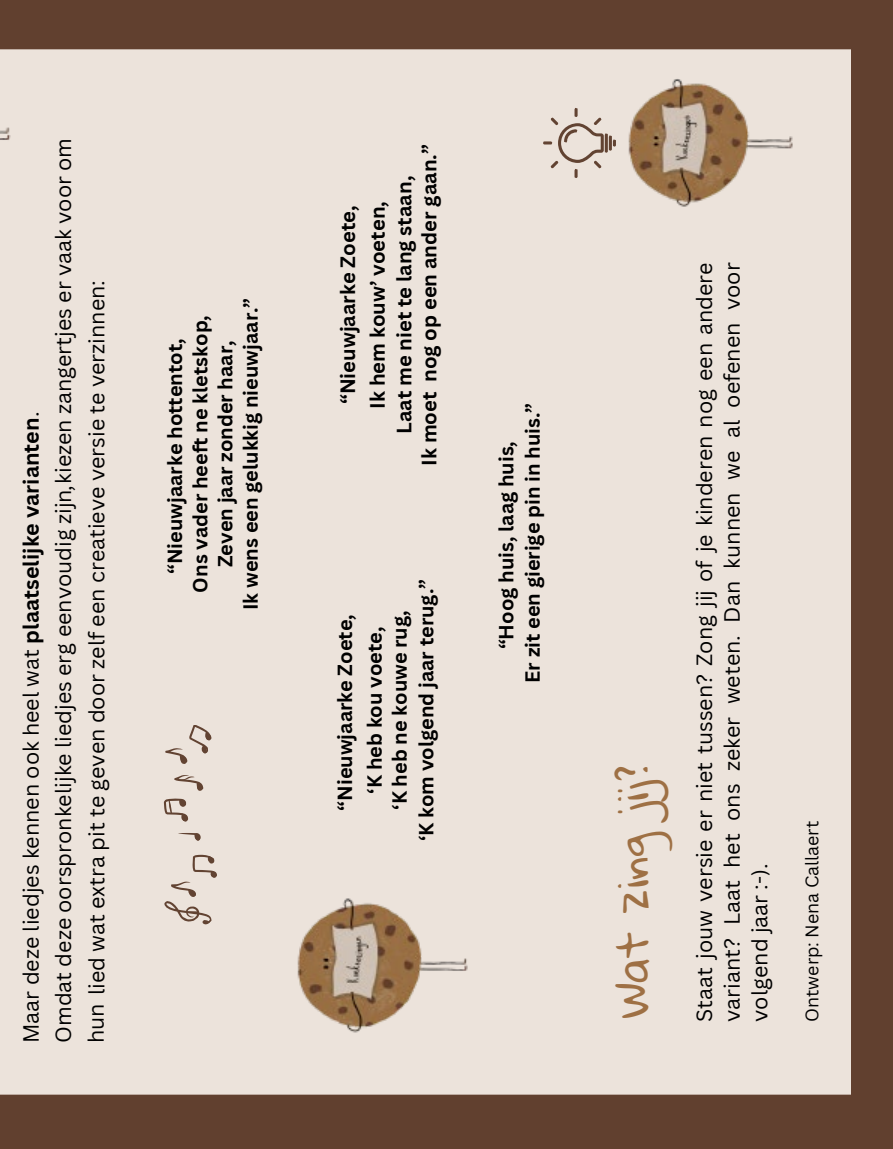
<style>
.page{position:relative;width:893px;height:1149px;background:#fff}
.page>*{position:absolute;margin:0;border:0;box-sizing:border-box;transform-origin:0 0}
.t1{font:41.55px "Gloria Hallelujah";color:#9e7044}
.t2{font:21.45px/27.6px "Canva Sans";color:#000;text-align:justify}
.t3{font:21.3px "Canva Sans";color:#000}
.t4{font:700 20.25px/29.5px "Canva Sans";color:#000}
.t5{font:700 19.95px/25.2px "Canva Sans";color:#000;text-align:center}
.t6{font:17.85px "Canva Sans";color:#000}
.s1{font-weight:700}
</style>
<div class="page">
<div style="left:0;top:0;width:893px;height:1148px;background:#ece3db"></div>
<svg style="left:164px;top:854px;width:53px;height:70px"></svg>
<svg style="left:178px;top:833px;width:23px;height:7px"></svg>
<svg style="left:164px;top:798px;width:24px;height:23px"></svg>
<svg style="left:174px;top:775px;width:29px;height:15px"></svg>
<svg style="left:165px;top:725px;width:46px;height:38px"></svg>
<svg style="left:543px;top:108px;width:73px;height:70px"></svg>
<img style="left:0;top:49px;width:21px;height:91px">
<img style="left:297px;top:898px;width:171px;height:135px">
<img style="left:628px;top:79px;width:165px;height:128px">
<div style="left:0;top:1094px;width:851px;height:54px;background:#61402f"></div>
<div style="left:0;top:0;width:851px;height:49px;background:#61402f"></div>
<div style="left:851px;top:0;width:42px;height:1148px;background:#61402f"></div>
<p class="t2" style="left:15px;top:1042px;width:906px;line-height:32.8px;text-align:left;rotate:-90deg">Maar deze liedjes kennen ook heel wat <span class="s1">plaatselijke varianten</span>.<br>Omdat deze oorspronkelijke liedjes erg eenvoudig zijn kiezen zangertjes er vaak voor om hun lied wat extra pit te geven door zelf een creatieve versie te verzinnen:</p>
<p class="t3" style="left:64px;top:490px;width:7px;rotate:-90deg">’</p>
<p class="t5" style="left:163px;top:610px;width:314px;rotate:-90deg">“Nieuwjaarke hottentot,<br>Ons vader heeft ne kletskop,<br>Zeven jaar zonder haar,<br>Ik wens een gelukkig nieuwjaar.”</p>
<p class="t4" style="left:392px;top:465px;width:323px;line-height:25.2px;text-align:center;rotate:-90deg">Laat me niet te lang staan,<br>Ik moet nog op een ander gaan.”</p>
<p class="t4" style="left:333px;top:408px;width:209px;rotate:-90deg">“Nieuwjaarke Zoete,<br>Ik hem kouw’ voeten,</p>
<p class="t5" style="left:387px;top:840px;width:263px;line-height:26.7px;rotate:-90deg">‘K heb ne kouwe rug,<br>‘K kom volgend jaar terug.”</p>
<p class="t5" style="left:330px;top:810px;width:198px;line-height:29.7px;rotate:-90deg">“Nieuwjaarke Zoete, ‘K heb kou voete,</p>
<p class="t5" style="left:493px;top:682px;width:281px;line-height:26.5px;rotate:-90deg">“Hoog huis, laag huis,<br>Er zit een gierige pin in huis.”</p>
<h1 class="t1" style="left:610px;top:1018px;width:254px;rotate:-90deg">Wat zing jij?</h1>
<p class="t2" style="left:690px;top:1021px;width:760px;rotate:-90deg">Staat jouw versie er niet tussen? Zong jij of je kinderen nog een andere variant? Laat het ons zeker weten. Dan kunnen we al oefenen voor volgend jaar :-).</p>
<p class="t6" style="left:801px;top:1021px;width:202px;rotate:-90deg">Ontwerp: Nena Callaert</p>
</div>
